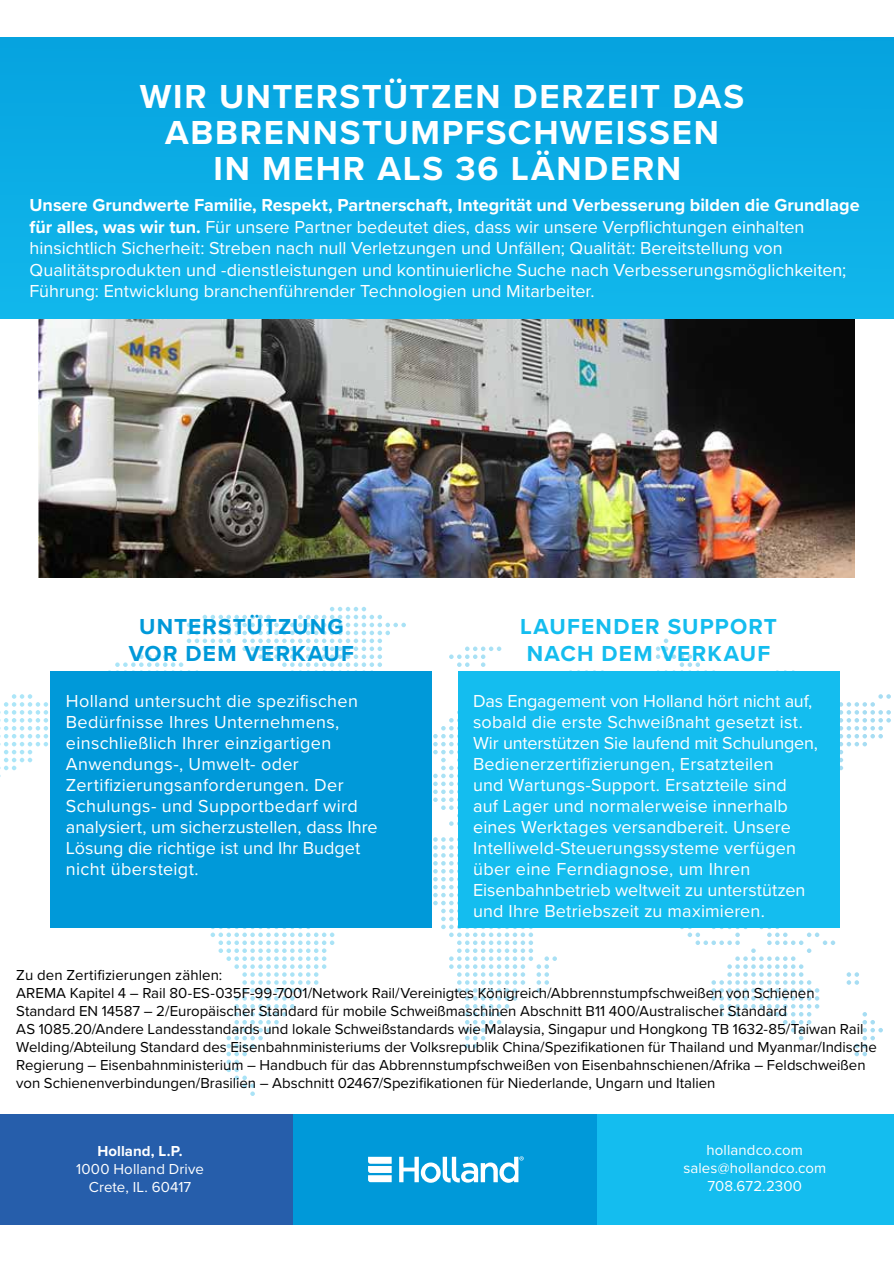
<style>
.page{position:relative;width:894px;height:1263px;background:#fff}
.page>*{position:absolute;margin:0;border:0;box-sizing:border-box;transform-origin:0 0}
.t1{font:700 34.5px/36px "Proxima Nova";letter-spacing:.05em;color:#fff;text-align:center}
.t2{font:700 22.5px/27px "Proxima Nova";letter-spacing:.05em;color:#14bdef;text-align:center}
.t3{font:700 22.5px/27px "Proxima Nova";letter-spacing:.05em;color:#0099d9;text-align:center}
.t4{font:18px/21px "Proxima Nova";letter-spacing:.005em;color:#fff}
.t5{font:15px/18px "Proxima Nova";letter-spacing:-.005em;color:#000}
.t6{font:15px/18px "Proxima Nova";letter-spacing:.005em;color:#fff;text-align:center}
.t7{font:700 15px "Proxima Nova";letter-spacing:.005em;color:#fff}
.s1{font-weight:700}
</style>
<div class="page">
<div style="left:243px;top:1115px;width:407px;height:110px;background:#0099d9"></div>
<svg style="left:0;top:607px;width:890px;height:489px"></svg>
<img style="left:38px;top:319px;width:816px;height:258px">
<div style="left:0;top:38px;width:893px;height:281px;background:#0cade5"></div>
<div style="left:597px;top:1114px;width:296px;height:111px;background:#14bdef"></div>
<svg style="left:368px;top:1156px;width:23px;height:26px"></svg>
<svg style="left:399px;top:1156px;width:124px;height:26px"></svg>
<div style="left:458px;top:671px;width:380px;height:257px;background:#14bdef"></div>
<div style="left:0;top:1115px;width:293px;height:110px;background:#265eab"></div>
<div style="left:51px;top:671px;width:381px;height:257px;background:#0099d9"></div>
<h1 class="t1" style="left:140px;top:78px;width:605px">WIR UNTERSTÜTZEN DERZEIT DAS<br>ABBRENNSTUMPFSCHWEISSEN<br>IN MEHR ALS 36 LÄNDERN</h1>
<p class="t4" style="left:30px;top:193px;width:831px;line-height:21.6px"><span class="s1">Unsere Grundwerte Familie, Respekt, Partnerschaft, Integrität und Verbesserung bilden die Grundlage für alles, was wir tun.</span> Für unsere Partner bedeutet dies, dass wir unsere Verpflichtungen einhalten hinsichtlich Sicherheit: Streben nach null Verletzungen und Unfällen; Qualität: Bereitstellung von Qualitätsprodukten und -dienstleistungen und kontinuierliche Suche nach Verbesserungsmöglichkeiten; Führung: Entwicklung branchenführender Technologien und Mitarbeiter.</p>
<p class="t3" style="left:129px;top:612px;width:227px">UNTERSTÜTZUNG<br>VOR DEM VERKAUF</p>
<p class="t2" style="left:520px;top:612px;width:258px">LAUFENDER SUPPORT<br>NACH DEM VERKAUF</p>
<p class="t4" style="left:66px;top:689px;width:313px">Holland untersucht die spezifischen Bedürfnisse Ihres Unternehmens, einschließlich Ihrer einzigartigen Anwendungs-, Umwelt- oder Zertifizierungsanforderungen. Der Schulungs- und Supportbedarf wird analysiert, um sicherzustellen, dass Ihre Lösung die richtige ist und Ihr Budget nicht übersteigt.</p>
<p class="t4" style="left:473px;top:689px;width:346px">Das Engagement von Holland hört nicht auf, sobald die erste Schweißnaht gesetzt ist.<br>Wir unterstützen Sie laufend mit Schulungen, Bedienerzertifizierungen, Ersatzteilen<br>und Wartungs-Support. Ersatzteile sind<br>auf Lager und normalerweise innerhalb eines Werktages versandbereit. Unsere Intelliweld-Steuerungssysteme verfügen über eine Ferndiagnose, um Ihren Eisenbahnbetrieb weltweit zu unterstützen und Ihre Betriebszeit zu maximieren.</p>
<p class="t5" style="left:16px;top:965px;width:861px">Zu den Zertifizierungen zählen:<br>AREMA Kapitel 4 – Rail 80-ES-035F-99-7001/Network Rail/Vereinigtes Königreich/Abbrennstumpfschweißen von Schienen Standard EN 14587 – 2/Europäischer Standard für mobile Schweißmaschinen Abschnitt B11 400/Australischer Standard<br>AS 1085.20/Andere Landesstandards und lokale Schweißstandards wie Malaysia, Singapur und Hongkong TB 1632-85/Taiwan Rail Welding/Abteilung Standard des Eisenbahnministeriums der Volksrepublik China/Spezifikationen für Thailand und Myanmar/Indische Regierung – Eisenbahnministerium – Handbuch für das Abbrennstumpfschweißen von Eisenbahnschienen/Afrika – Feldschweißen von Schienenverbindungen/Brasilien – Abschnitt 02467/Spezifikationen für Niederlande, Ungarn und Italien</p>
<p class="t7" style="left:97px;top:1139px;width:87px">Holland, L.P.</p>
<p class="t6" style="left:76px;top:1159px;width:129px">1000 Holland Drive<br>Crete, IL. 60417</p>
<p class="t6" style="left:683px;top:1140px;width:144px">hollandco.com sales@hollandco.com<br>708.672.2300</p>
</div>
